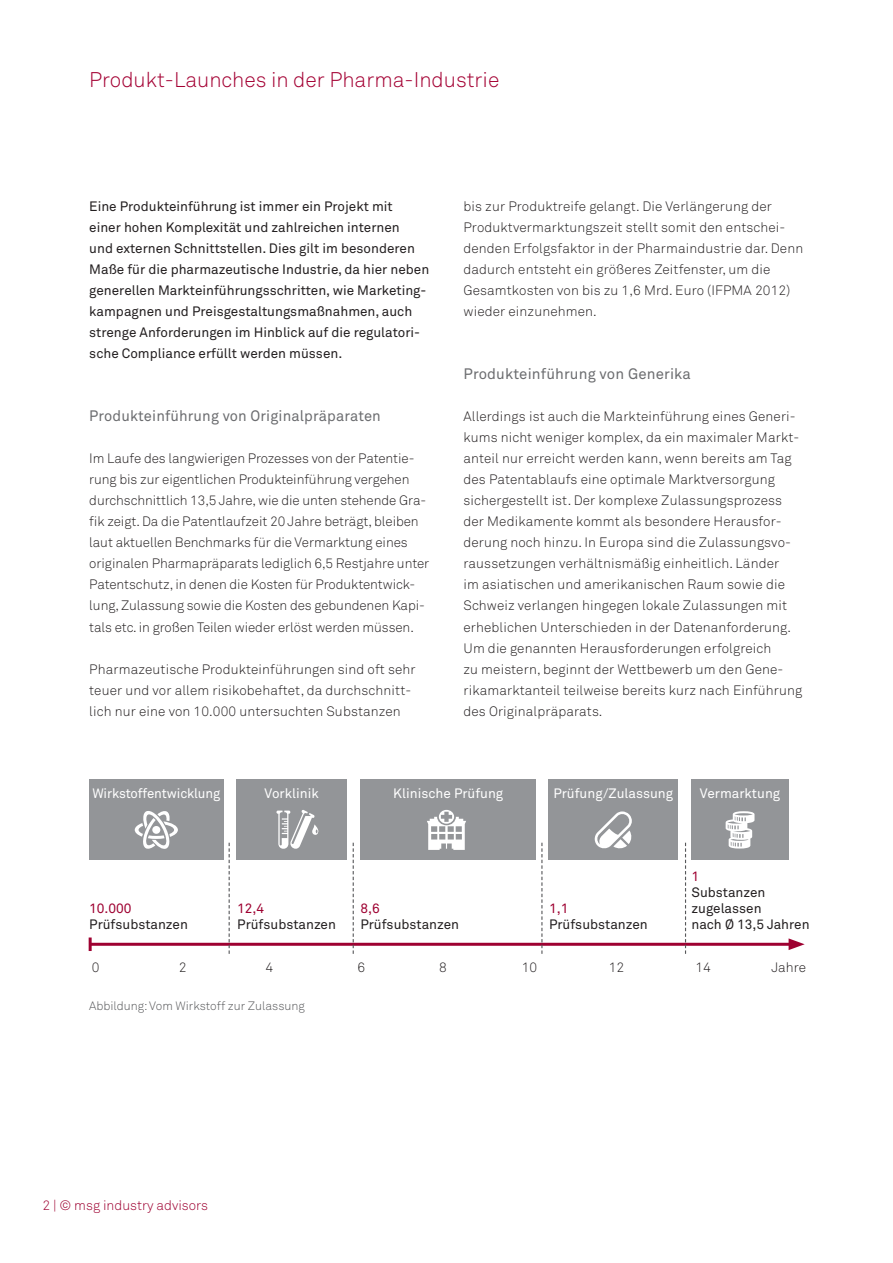
<style>
.page{position:relative;width:893px;height:1263px;background:#fff}
.page>*{position:absolute;margin:0;border:0;box-sizing:border-box;transform-origin:0 0}
.t1{font:300 21px "Akkurat Std";color:#a40133}
.t2{font:15px "Akkurat Std";letter-spacing:.01em;color:#6c6d70}
.t3{font:300 13.5px/21px "Akkurat Std";letter-spacing:.01em;color:#231f20}
.t4{font:13.5px/21px "Akkurat Std";color:#231f20}
.t5{font:13.5px "Akkurat Std";color:#fff}
.t6{font:300 13.5px "Akkurat Std";color:#9e0131}
.t7{font:13.5px "Akkurat Std";color:#9e0131}
.t8{font:300 12px "Akkurat Std";color:#57585a}
.s1{color:#9e0131}
</style>
<div class="page">
<div style="left:89px;top:779px;width:134px;height:80px;background:#939598"></div>
<div style="left:236px;top:779px;width:111px;height:80px;background:#939598"></div>
<div style="left:360px;top:779px;width:176px;height:80px;background:#939598"></div>
<div style="left:548px;top:779px;width:130px;height:80px;background:#939598"></div>
<div style="left:691px;top:779px;width:98px;height:80px;background:#939598"></div>
<svg style="left:135px;top:811px;width:43px;height:38px"></svg>
<svg style="left:726px;top:811px;width:28px;height:37px"></svg>
<svg style="left:276px;top:810px;width:42px;height:39px"></svg>
<svg style="left:595px;top:811px;width:37px;height:38px"></svg>
<svg style="left:427px;top:810px;width:39px;height:40px"></svg>
<hr style="left:90px;top:943px;width:704px;height:3px;background:#9e0131">
<hr style="left:89px;top:937px;width:3px;height:14px;background:#9e0131">
<svg style="left:789px;top:938px;width:16px;height:12px"></svg>
<svg style="left:229px;top:843px;width:1px;height:111px"></svg>
<svg style="left:353px;top:843px;width:1px;height:111px"></svg>
<svg style="left:541px;top:843px;width:1px;height:111px"></svg>
<svg style="left:685px;top:843px;width:1px;height:111px"></svg>
<p class="t1" style="left:89px;top:67px;width:412px">Produkt-Launches in der Pharma-Industrie</p>
<p class="t4" style="left:89px;top:195px;width:341px">Eine Produkteinführung ist immer ein Projekt mit<br>einer hohen Komplexität und zahlreichen internen<br>und externen Schnittstellen. Dies gilt im besonderen Maße für die pharmazeutische Industrie, da hier neben generellen Markteinführungsschritten, wie Marketing&shy;kampagnen und Preisgestaltungsmaßnahmen, auch strenge Anforderungen im Hinblick auf die regulatori&shy;sche Compliance erfüllt werden müssen.</p>
<p class="t2" style="left:89px;top:407px;width:293px">Produkteinführung von Originalpräparaten</p>
<p class="t3" style="left:89px;top:448px;width:342px">Im Laufe des langwierigen Prozesses von der Patentie&shy;rung bis zur eigentlichen Produkteinführung vergehen durchschnittlich 13,5 Jahre, wie die unten stehende Gra&shy;fik zeigt. Da die Patentlaufzeit 20 Jahre beträgt, bleiben laut aktuellen Benchmarks für die Vermarktung eines originalen Pharmapräparats lediglich 6,5 Restjahre unter Patentschutz, in denen die Kosten für Produktentwick&shy;lung, Zulassung sowie die Kosten des gebundenen Kapi&shy;tals etc. in großen Teilen wieder erlöst werden müssen.</p>
<p class="t3" style="left:89px;top:658px;width:328px">Pharmazeutische Produkteinführungen sind oft sehr teuer und vor allem risikobehaftet, da durchschnitt&shy;lich nur eine von 10.000 untersuchten Substanzen</p>
<p class="t3" style="left:463px;top:195px;width:341px">bis zur Produktreife gelangt. Die Verlängerung der Produktvermarktungszeit stellt somit den entschei&shy;denden Erfolgsfaktor in der Pharmaindustrie dar. Denn dadurch entsteht ein größeres Zeitfenster, um die Gesamtkosten von bis zu 1,6 Mrd. Euro (IFPMA 2012) wieder einzunehmen.</p>
<p class="t2" style="left:463px;top:365px;width:229px">Produkteinführung von Generika</p>
<p class="t3" style="left:463px;top:406px;width:340px">Allerdings ist auch die Markteinführung eines Generi&shy;kums nicht weniger komplex, da ein maximaler Markt&shy;anteil nur erreicht werden kann, wenn bereits am Tag des Patentablaufs eine optimale Marktversorgung sichergestellt ist. Der komplexe Zulassungsprozess der Medikamente kommt als besondere Herausfor&shy;derung noch hinzu. In Europa sind die Zulassungsvo&shy;raussetzungen verhältnismäßig einheitlich. Länder<br>im asiatischen und amerikanischen Raum sowie die Schweiz verlangen hingegen lokale Zulassungen mit erheblichen Unterschieden in der Datenanforderung.<br>Um die genannten Herausforderungen erfolgreich<br>zu meistern, beginnt der Wettbewerb um den Gene&shy;rikamarktanteil teilweise bereits kurz nach Einführung des Originalpräparats.</p>
<p class="t5" style="left:92px;top:785px;width:129px">Wirkstoffentwicklung</p>
<p class="t5" style="left:265px;top:785px;width:56px">Vorklinik</p>
<p class="t5" style="left:393px;top:785px;width:111px">Klinische Prüfung</p>
<p class="t5" style="left:553px;top:785px;width:121px">Prüfung/Zulassung</p>
<p class="t5" style="left:700px;top:785px;width:82px">Vermarktung</p>
<p class="t4" style="left:89px;top:900px;width:100px;line-height:16.2px"><span class="s1">10.000<br></span>Prüfsubstanzen</p>
<p class="t7" style="left:237px;top:900px;width:29px">12,4</p>
<p class="t4" style="left:237px;top:914px;width:100px">Prüfsubstanzen</p>
<p class="t7" style="left:360px;top:900px;width:21px">8,6</p>
<p class="t4" style="left:360px;top:914px;width:100px">Prüfsubstanzen</p>
<p class="t7" style="left:549px;top:900px;width:21px">1,1</p>
<p class="t4" style="left:549px;top:914px;width:100px">Prüfsubstanzen</p>
<p class="t7" style="left:691px;top:868px;width:9px">1</p>
<p class="t4" style="left:691px;top:882px;width:76px">Substanzen</p>
<p class="t4" style="left:691px;top:898px;width:72px">zugelassen</p>
<p class="t4" style="left:691px;top:914px;width:120px">nach Ø 13,5 Jahren</p>
<p class="t3" style="left:92px;top:956px;width:9px">0</p>
<p class="t3" style="left:179px;top:956px;width:9px">2</p>
<p class="t3" style="left:265px;top:956px;width:9px">4</p>
<p class="t3" style="left:357px;top:956px;width:9px">6</p>
<p class="t3" style="left:439px;top:956px;width:9px">8</p>
<p class="t3" style="left:522px;top:956px;width:17px">10</p>
<p class="t3" style="left:609px;top:956px;width:17px">12</p>
<p class="t3" style="left:695px;top:956px;width:17px">14</p>
<p class="t8" style="left:89px;top:999px;width:217px">Abbildung: Vom Wirkstoff zur Zulassung</p>
<p class="t3" style="left:771px;top:956px;width:36px">Jahre</p>
<p class="t6" style="left:43px;top:1197px;width:167px">2 | © msg industry advisors</p>
</div>
